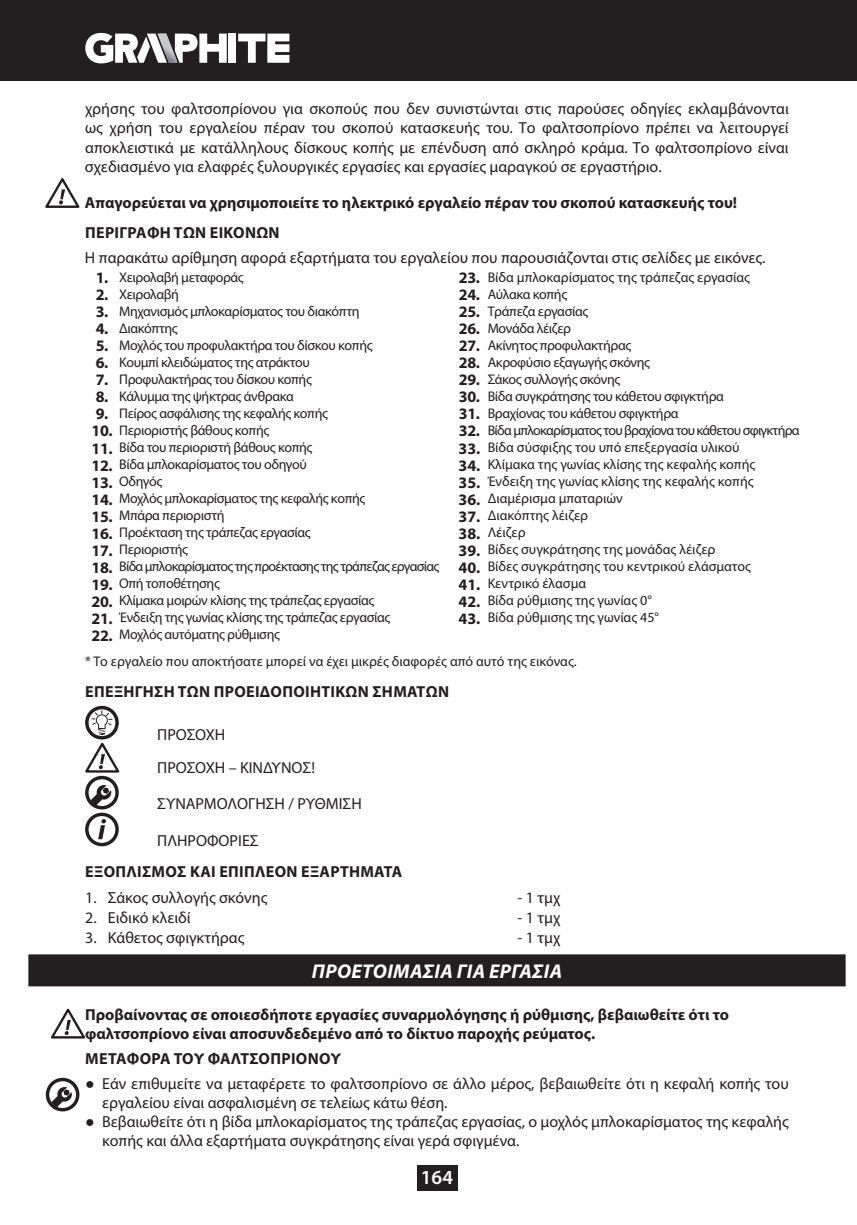
<style>
.page{position:relative;width:857px;height:1225px;background:#fff}
.page>*{position:absolute;margin:0;border:0;box-sizing:border-box;transform-origin:0 0}
.t1{font:italic 700 20px "Myriad Pro";letter-spacing:.02em;color:#fff}
.t2{font:600 20px "Myriad Pro";color:#fff}
.t3{font:16px/19.2px "Myriad Pro";color:#231f20}
.t4{font:700 16px/30.6px "Myriad Pro";color:#231f20}
.t5{font:700 16px "Myriad Pro";letter-spacing:.02em;color:#231f20}
.t6{font:14px "Myriad Pro";letter-spacing:-.025em;color:#231f20}
.t7{font:14px/27.4px "Myriad Pro";color:#231f20}
.t8{font:14px "Myriad Pro";letter-spacing:-.05em;color:#231f20}
.s1{font-weight:700;font-size:16px}
</style>
<div class="page">
<div style="left:416px;top:1165px;width:41px;height:26px;background:#231f20"></div>
<div style="left:0;top:0;width:856px;height:81px;background:#231f20"></div>
<svg style="left:238px;top:34px;width:51px;height:29px"></svg>
<div style="left:228px;top:34px;width:8px;height:29px;background:#fff"></div>
<svg style="left:85px;top:33px;width:142px;height:30px"></svg>
<div style="left:28px;top:954px;width:817px;height:32px;background:#231f20"></div>
<div style="left:85px;top:706px;width:34px;height:33px;border:3px solid #231f20;border-radius:50%"></div>
<svg style="left:85px;top:710px;width:35px;height:63px"></svg>
<div style="left:85px;top:776px;width:34px;height:33px;border:3px solid #231f20;border-radius:50%"></div>
<svg style="left:90px;top:784px;width:22px;height:22px"></svg>
<svg style="left:98px;top:819px;width:8px;height:20px"></svg>
<div style="left:85px;top:812px;width:34px;height:34px;border:3px solid #231f20;border-radius:50%"></div>
<svg style="left:45px;top:178px;width:35px;height:30px"></svg>
<svg style="left:51px;top:1008px;width:34px;height:30px"></svg>
<div style="left:46px;top:1077px;width:33px;height:34px;border:3px solid #231f20;border-radius:50%"></div>
<svg style="left:51px;top:1086px;width:21px;height:21px"></svg>
<p class="t3" style="left:85px;top:100px;width:705px;text-align:justify">χρήσης του φαλτσοπρίονου για σκοπούς που δεν συνιστώνται στις παρούσες οδηγίες εκλαμβάνονται ως χρήση του εργαλείου πέραν του σκοπού κατασκευής του. Το φαλτσοπρίονο πρέπει να λειτουργεί αποκλειστικά με κατάλληλους δίσκους κοπής με επένδυση από σκληρό κράμα. Το φαλτσοπρίονο είναι σχεδιασμένο για ελαφρές ξυλουργικές εργασίες και εργασίες μαραγκού σε εργαστήριο.</p>
<p class="t4" style="left:85px;top:188px;width:653px">Απαγορεύεται να χρησιμοποιείτε το ηλεκτρικό εργαλείο πέραν του σκοπού κατασκευής του!<br>ΠΕΡΙΓΡΑΦΗ ΤΩΝ ΕΙΚΟΝΩΝ</p>
<p class="t3" style="left:85px;top:249px;width:681px">Η παρακάτω αρίθμηση αφορά εξαρτήματα του εργαλείου που παρουσιάζονται στις σελίδες με εικόνες.</p>
<p class="t6" style="left:96px;top:272px;width:149px"><span class="s1">1.</span> Χειρολαβή μεταφοράς</p>
<p class="t7" style="left:458px;top:264px;width:292px"><span class="s1">23.</span> Βίδα μπλοκαρίσματος της τράπεζας εργασίας</p>
<p class="t6" style="left:96px;top:289px;width:85px"><span class="s1">2.</span> Χειρολαβή</p>
<p class="t6" style="left:458px;top:289px;width:110px"><span class="s1">24.</span> Αύλακα κοπής</p>
<p class="t6" style="left:96px;top:306px;width:265px"><span class="s1">3.</span> Μηχανισμός μπλοκαρίσματος του διακόπτη</p>
<p class="t6" style="left:458px;top:306px;width:131px"><span class="s1">25.</span> Τράπεζα εργασίας</p>
<p class="t6" style="left:96px;top:323px;width:83px"><span class="s1">4.</span> Διακόπτης</p>
<p class="t6" style="left:458px;top:323px;width:114px"><span class="s1">26.</span> Μονάδα λέιζερ</p>
<p class="t6" style="left:96px;top:340px;width:278px"><span class="s1">5.</span> Μοχλός του προφυλακτήρα του δίσκου κοπής</p>
<p class="t6" style="left:458px;top:340px;width:174px"><span class="s1">27.</span> Ακίνητος προφυλακτήρας</p>
<p class="t6" style="left:96px;top:357px;width:215px"><span class="s1">6.</span> Κουμπί κλειδώματος της ατράκτου</p>
<p class="t6" style="left:458px;top:357px;width:193px"><span class="s1">28.</span> Ακροφύσιο εξαγωγής σκόνης</p>
<p class="t6" style="left:96px;top:374px;width:217px"><span class="s1">7.</span> Προφυλακτήρας του δίσκου κοπής</p>
<p class="t6" style="left:458px;top:374px;width:163px"><span class="s1">29.</span> Σάκος συλλογής σκόνης</p>
<p class="t6" style="left:96px;top:391px;width:199px"><span class="s1">8.</span> Κάλυμμα της ψήκτρας άνθρακα</p>
<p class="t6" style="left:458px;top:391px;width:266px"><span class="s1">30.</span> Βίδα συγκράτησης του κάθετου σφιγκτήρα</p>
<p class="t6" style="left:96px;top:408px;width:233px"><span class="s1">9.</span> Πείρος ασφάλισης της κεφαλής κοπής</p>
<p class="t6" style="left:458px;top:408px;width:221px"><span class="s1">31.</span> Βραχίονας του κάθετου σφιγκτήρα</p>
<p class="t6" style="left:91px;top:425px;width:179px"><span class="s1">10.</span> Περιοριστής βάθους κοπής</p>
<p class="t8" style="left:458px;top:425px;width:342px"><span class="s1">32.</span> Βίδα μπλοκαρίσματος του βραχίονα του κάθετου σφιγκτήρα</p>
<p class="t6" style="left:91px;top:442px;width:222px"><span class="s1">11.</span> Βίδα του περιοριστή βάθους κοπής</p>
<p class="t7" style="left:458px;top:434px;width:282px"><span class="s1">33.</span> Βίδα σύσφιξης του υπό επεξεργασία υλικού</p>
<p class="t6" style="left:91px;top:459px;width:217px"><span class="s1">12.</span> Βίδα μπλοκαρίσματος του οδηγού</p>
<p class="t7" style="left:458px;top:451px;width:298px"><span class="s1">34.</span> Κλίμακα της γωνίας κλίσης της κεφαλής κοπής</p>
<p class="t6" style="left:91px;top:476px;width:72px"><span class="s1">13.</span> Οδηγός</p>
<p class="t7" style="left:458px;top:468px;width:296px"><span class="s1">35.</span> Ένδειξη της γωνίας κλίσης της κεφαλής κοπής</p>
<p class="t6" style="left:91px;top:493px;width:275px"><span class="s1">14.</span> Μοχλός μπλοκαρίσματος της κεφαλής κοπής</p>
<p class="t7" style="left:458px;top:485px;width:165px"><span class="s1">36.</span> Διαμέρισμα μπαταριών</p>
<p class="t6" style="left:91px;top:510px;width:134px"><span class="s1">15.</span> Μπάρα περιοριστή</p>
<p class="t7" style="left:458px;top:502px;width:131px"><span class="s1">37.</span> Διακόπτης λέιζερ</p>
<p class="t6" style="left:91px;top:527px;width:220px"><span class="s1">16.</span> Προέκταση της τράπεζας εργασίας</p>
<p class="t6" style="left:458px;top:527px;width:69px"><span class="s1">38.</span> Λέιζερ</p>
<p class="t6" style="left:91px;top:544px;width:98px"><span class="s1">17.</span> Περιοριστής</p>
<p class="t7" style="left:458px;top:536px;width:258px"><span class="s1">39.</span> Βίδες συγκράτησης της μονάδας λέιζερ</p>
<p class="t8" style="left:91px;top:561px;width:660px"><span class="s1">18.</span> Βίδαμπλοκαρίσματος τηςπροέκτασης της τράπεζας εργασίας <span class="s1">40.</span> Βίδες συγκράτησης του κεντρικού ελάσματος</p>
<p class="t6" style="left:91px;top:578px;width:130px"><span class="s1">19.</span> Οπή τοποθέτησης</p>
<p class="t7" style="left:458px;top:570px;width:129px"><span class="s1">41.</span> Κεντρικό έλασμα</p>
<p class="t6" style="left:91px;top:595px;width:284px"><span class="s1">20.</span> Κλίμακα μοιρών κλίσης της τράπεζας εργασίας</p>
<p class="t7" style="left:458px;top:587px;width:195px"><span class="s1">42.</span> Βίδα ρύθμισης της γωνίας 0°</p>
<p class="t6" style="left:91px;top:612px;width:300px"><span class="s1">21.</span> Ένδειξη της γωνίας κλίσης της τράπεζας εργασίας</p>
<p class="t7" style="left:458px;top:604px;width:202px"><span class="s1">43.</span> Βίδα ρύθμισης της γωνίας 45°</p>
<p class="t7" style="left:85px;top:621px;width:493px;text-indent:6px"><span class="s1">22.</span> Μοχλός αυτόματης ρύθμισης<br>* Το εργαλείο που αποκτήσατε μπορεί να έχει μικρές διαφορές από αυτό της εικόνας.</p>
<p class="t5" style="left:85px;top:685px;width:365px">ΕΠΕΞΗΓΗΣΗ ΤΩΝ ΠΡΟΕΙΔΟΠΟΙΗΤΙΚΩΝ ΣΗΜΑΤΩΝ</p>
<p class="t3" style="left:157px;top:718px;width:159px;line-height:33px">ΠΡΟΣΟΧΗ<br>ΠΡΟΣΟΧΗ – ΚΙΝΔΥΝΟΣ!</p>
<p class="t3" style="left:157px;top:795px;width:206px">ΣΥΝΑΡΜΟΛΟΓΗΣΗ / ΡΥΘΜΙΣΗ</p>
<p class="t3" style="left:157px;top:832px;width:103px">ΠΛΗΡΟΦΟΡΙΕΣ</p>
<p class="t5" style="left:85px;top:865px;width:318px">ΕΞΟΠΛΙΣΜΟΣ ΚΑΙ ΕΠΙΠΛΕΟΝ ΕΞΑΡΤΗΜΑΤΑ</p>
<p class="t3" style="left:85px;top:888px;width:184px">1. Σάκος συλλογής σκόνης</p>
<p class="t3" style="left:517px;top:888px;width:44px">- 1 τμχ</p>
<p class="t3" style="left:85px;top:908px;width:107px">2. Ειδικό κλειδί</p>
<p class="t3" style="left:517px;top:908px;width:44px">- 1 τμχ</p>
<p class="t3" style="left:85px;top:928px;width:161px">3. Κάθετος σφιγκτήρας</p>
<p class="t3" style="left:517px;top:928px;width:44px">- 1 τμχ</p>
<p class="t1" style="left:312px;top:964px;width:251px">ΠΡΟΕΤΟΙΜΑΣΙΑ ΓΙΑ ΕΡΓΑΣΙΑ</p>
<p class="t4" style="left:85px;top:1006px;width:645px;line-height:19.2px">Προβαίνοντας σε οποιεσδήποτε εργασίες συναρμολόγησης ή ρύθμισης, βεβαιωθείτε ότι το φαλτσοπρίονο είναι αποσυνδεδεμένο από το δίκτυο παροχής ρεύματος.</p>
<p class="t5" style="left:85px;top:1052px;width:257px">ΜΕΤΑΦΟΡΑ ΤΟΥ ΦΑΛΤΣΟΠΡΙΟΝΟΥ</p>
<p class="t3" style="left:102px;top:1074px;width:688px">Εάν επιθυμείτε να μεταφέρετε το φαλτσοπρίονο σε άλλο μέρος, βεβαιωθείτε ότι η κεφαλή κοπής του εργαλείου είναι ασφαλισμένη σε τελείως κάτω θέση.<br>Βεβαιωθείτε ότι η βίδα μπλοκαρίσματος της τράπεζας εργασίας, ο μοχλός μπλοκαρίσματος της κεφαλής κοπής και άλλα εξαρτήματα συγκράτησης είναι γερά σφιγμένα.</p>
<p class="t2" style="left:420px;top:1170px;width:34px">164</p>
</div>
